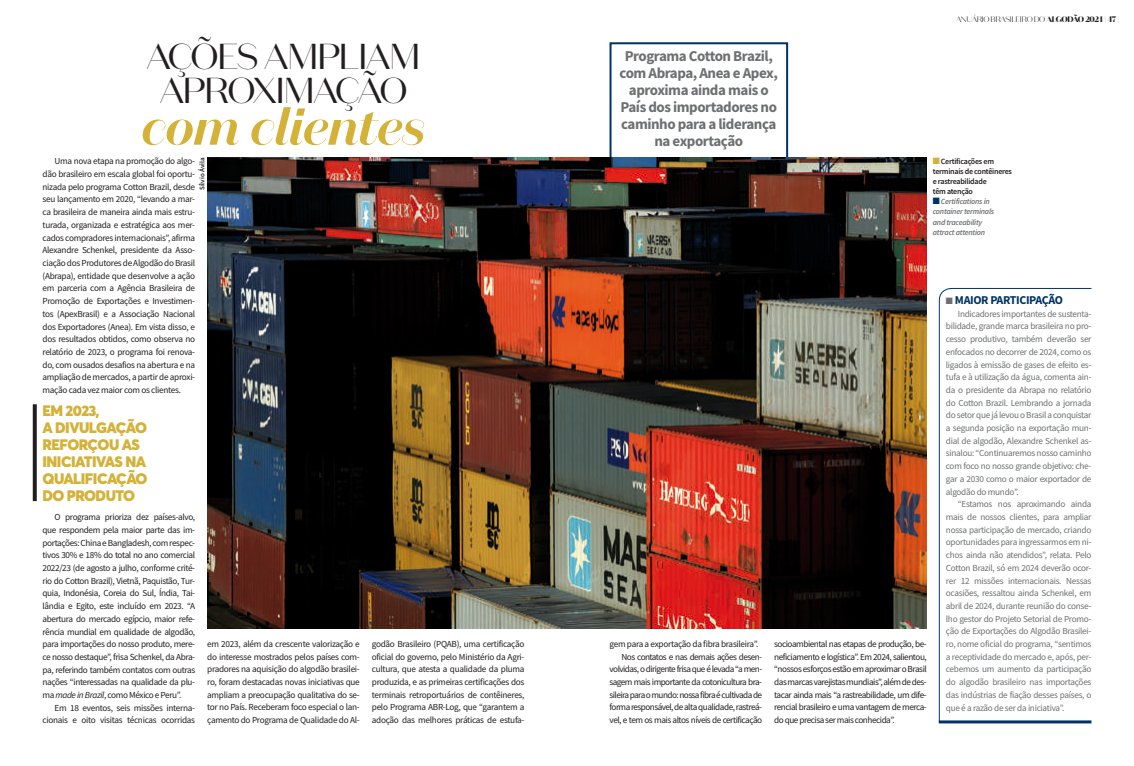
<style>
.page{position:relative;width:1134px;height:766px;background:#fff}
.page>*{position:absolute;margin:0;border:0;box-sizing:border-box;transform-origin:0 0}
.t1{font:italic 600 50px "Domaine Sans Display";letter-spacing:-.01em;color:#d4b137}
.t2{font:36px/34.5px "Domaine Sans Display";letter-spacing:-.04em;color:#231f20;text-align:center}
.t3{font:700 15px/17px "Source Sans Pro";letter-spacing:-.03em;color:#6d6f71;text-align:center}
.t4{font:900 15px/17px "Averta";letter-spacing:-.035em;color:#d4b137}
.t5{font:700 12px "Source Sans Pro";letter-spacing:-.03em;color:#003365}
.t6{font:9.2px/12.7px "Source Sans Pro";letter-spacing:-.05em;color:#231f20;text-align:justify}
.t7{font:9.2px/12.7px "Source Sans Pro";letter-spacing:-.03em;color:#6d6f71;text-align:justify}
.t8{font:9.2px/12.7px "Source Sans Pro";letter-spacing:-.03em;color:#231f20;text-align:right}
.t9{font:italic 600 8px/10px "Source Sans Pro";letter-spacing:-.03em;color:#6d6f71}
.t10{font:600 8px/10px "Source Sans Pro";letter-spacing:-.03em;color:#231f20}
.t11{font:300 8px "Domaine Sans Display";letter-spacing:-.05em;color:#231f20}
.t12{font:600 7px "Source Sans Pro";color:#231f20}
.s1{font-weight:700}
.s2{color:#d4b137}
.s3{color:#003365}
.s4{color:#6d6f71}
.s5{font-style:italic}
</style>
<div class="page">
<div style="left:609px;top:42px;width:179px;height:180px;border:2px solid #003365"></div>
<img style="left:207px;top:157px;width:720px;height:471px">
<svg style="left:33px;top:404px;width:4px;height:97px"></svg>
<svg style="left:938px;top:287px;width:154px;height:435px"></svg>
<hr style="left:939px;top:720px;width:152px;height:3px;background:#003365">
<p class="t11" style="left:956px;top:14px;width:165px">ANUÁRIO BRASILEIRO DO <span class="s1">ALGODÃO 2024 | 47 |</span></p>
<h2 class="t2" style="left:146px;top:39px;width:276px">AÇÕES AMPLIAM<br>APROXIMAÇÃO</h2>
<h1 class="t1" style="left:142px;top:98px;width:285px">com clientes</h1>
<p class="t6" style="left:43px;top:155px;width:154px;text-indent:12px">Uma nova etapa na promoção do algo&shy;dão brasileiro em escala global foi oportu&shy;nizada pelo programa Cotton Brazil, desde seu lançamento em 2020, “levando a mar&shy;ca brasileira de maneira ainda mais estru&shy;turada, organizada e estratégica aos mer&shy;cados compradores internacionais”, afirma Alexandre Schenkel, presidente da Asso&shy;ciação dos Produtores de Algodão do Brasil (Abrapa), entidade que desenvolve a ação em parceria com a Agência Brasileira de Promoção de Exportações e Investimen&shy;tos (ApexBrasil) e a Associação Nacional dos Exportadores (Anea). Em vista disso, e dos resultados obtidos, como observa no relatório de 2023, o programa foi renova&shy;do, com ousados desafios na abertura e na ampliação de mercados, a partir de aproxi&shy;mação cada vez maior com os clientes.</p>
<h3 class="t3" style="left:619px;top:47px;width:160px">Programa Cotton Brazil, com Abrapa, Anea e Apex, aproxima ainda mais o<br>País dos importadores no caminho para a liderança na exportação</h3>
<p class="t12" style="left:197px;top:190px;width:34px;rotate:-90deg">Sílvio Ávila</p>
<p class="t10" style="left:933px;top:157px;width:81px"><span class="s2">■</span> Certificações em terminais de contêineres e rastreabilidade<br>têm atenção</p>
<p class="t9" style="left:933px;top:197px;width:63px"><span class="s3">■</span> Certifications in container terminals and traceability attract attention</p>
<h3 class="t5" style="left:946px;top:292px;width:119px"><span class="s4">■</span> MAIOR PARTICIPAÇÃO</h3>
<p class="t7" style="left:946px;top:307px;width:147px;text-indent:12px">Indicadores importantes de sustenta&shy;bilidade, grande marca brasileira no pro&shy;cesso produtivo, também deverão ser enfocados no decorrer de 2024, como os ligados à emissão de gases de efeito es&shy;tufa e à utilização da água, comenta ain&shy;da o presidente da Abrapa no relatório do Cotton Brazil. Lembrando a jornada do setor que já levou o Brasil a conquistar a segunda posição na exportação mun&shy;dial de algodão, Alexandre Schenkel as&shy;sinalou: “Continuaremos nosso caminho com foco no nosso grande objetivo: che&shy;gar a 2030 como o maior exportador de algodão do mundo”.</p>
<p class="t7" style="left:946px;top:497px;width:147px;text-indent:12px">“Estamos nos aproximando ainda mais de nossos clientes, para ampliar nossa participação de mercado, criando oportunidades para ingressarmos em ni&shy;chos ainda não atendidos”, relata. Pelo Cotton Brazil, só em 2024 deverão ocor&shy;rer 12 missões internacionais. Nessas ocasiões, ressaltou ainda Schenkel, em abril de 2024, durante reunião do conse&shy;lho gestor do Projeto Setorial de Promo&shy;ção de Exportações do Algodão Brasilei&shy;ro, nome oficial do programa, “sentimos a receptividade do mercado e, após, per&shy;cebemos um aumento da participação do algodão brasileiro nas importações das indústrias de fiação desses países, o que é a razão de ser da iniciativa”.</p>
<h3 class="t4" style="left:42px;top:402px;width:107px">EM 2023,<br>A DIVULGAÇÃO<br>REFORÇOU AS<br>INICIATIVAS NA<br>QUALIFICAÇÃO<br>DO PRODUTO</h3>
<p class="t6" style="left:43px;top:510px;width:154px;text-indent:12px">O programa prioriza dez países-alvo, que respondem pela maior parte das im&shy;portações: China e Bangladesh, com respec&shy;tivos 30% e 18% do total no ano comercial 2022/23 (de agosto a julho, conforme crité&shy;rio do Cotton Brazil), Vietnã, Paquistão, Tur&shy;quia, Indonésia, Coreia do Sul, Índia, Tai&shy;lândia e Egito, este incluído em 2023. “A abertura do mercado egípcio, maior refe&shy;rência mundial em qualidade de algodão, para importações do nosso produto, mere&shy;ce nosso destaque”, frisa Schenkel, da Abra&shy;pa, referindo também contatos com outras nações “interessadas na qualidade da plu&shy;ma <span class="s5">made in Brazil</span>, como México e Peru”.</p>
<p class="t8" style="left:43px;top:701px;width:154px">Em 18 eventos, seis missões interna&shy;cionais e oito visitas técnicas ocorridas</p>
<p class="t6" style="left:207px;top:637px;width:154px">em 2023, além da crescente valorização e do interesse mostrados pelos países com&shy;pradores na aquisição do algodão brasilei&shy;ro, foram destacadas novas iniciativas que ampliam a preocupação qualitativa do se&shy;tor no País. Receberam foco especial o lan&shy;çamento do Programa de Qualidade do Al-</p>
<p class="t6" style="left:372px;top:637px;width:154px">godão Brasileiro (PQAB), uma certificação oficial do governo, pelo Ministério da Agri&shy;cultura, que atesta a qualidade da pluma produzida, e as primeiras certificações dos terminais retroportuários de contêineres, pelo Programa ABR-Log, que “garantem a adoção das melhores práticas de estufa-</p>
<p class="t8" style="left:609px;top:637px;width:151px">gem para a exportação da fibra brasileira”.</p>
<p class="t6" style="left:774px;top:637px;width:154px">socioambiental nas etapas de produção, be&shy;neficiamento e logística”. Em 2024, salientou, “nossos esforços estão em aproximar o Brasil das marcas varejistas mundiais”, além de des&shy;tacar ainda mais “a rastreabilidade, um dife&shy;rencial brasileiro e uma vantagem de merca&shy;do que precisa ser mais conhecida”.</p>
<p class="t6" style="left:621px;top:650px;width:142px">Nos contatos e nas demais ações desen-</p>
<p class="t6" style="left:609px;top:662px;width:154px">volvidas, o dirigente frisa que é levada “a men-</p>
<p class="t6" style="left:609px;top:675px;width:154px">sagem mais importante da cotonicultura bra-</p>
<p class="t6" style="left:609px;top:688px;width:154px">sileira para o mundo: nossa fibra é cultivada de</p>
<p class="t6" style="left:609px;top:700px;width:154px">forma responsável, de alta qualidade, rastreá-</p>
<p class="t6" style="left:609px;top:713px;width:154px">vel, e tem os mais altos níveis de certificação</p>
</div>
